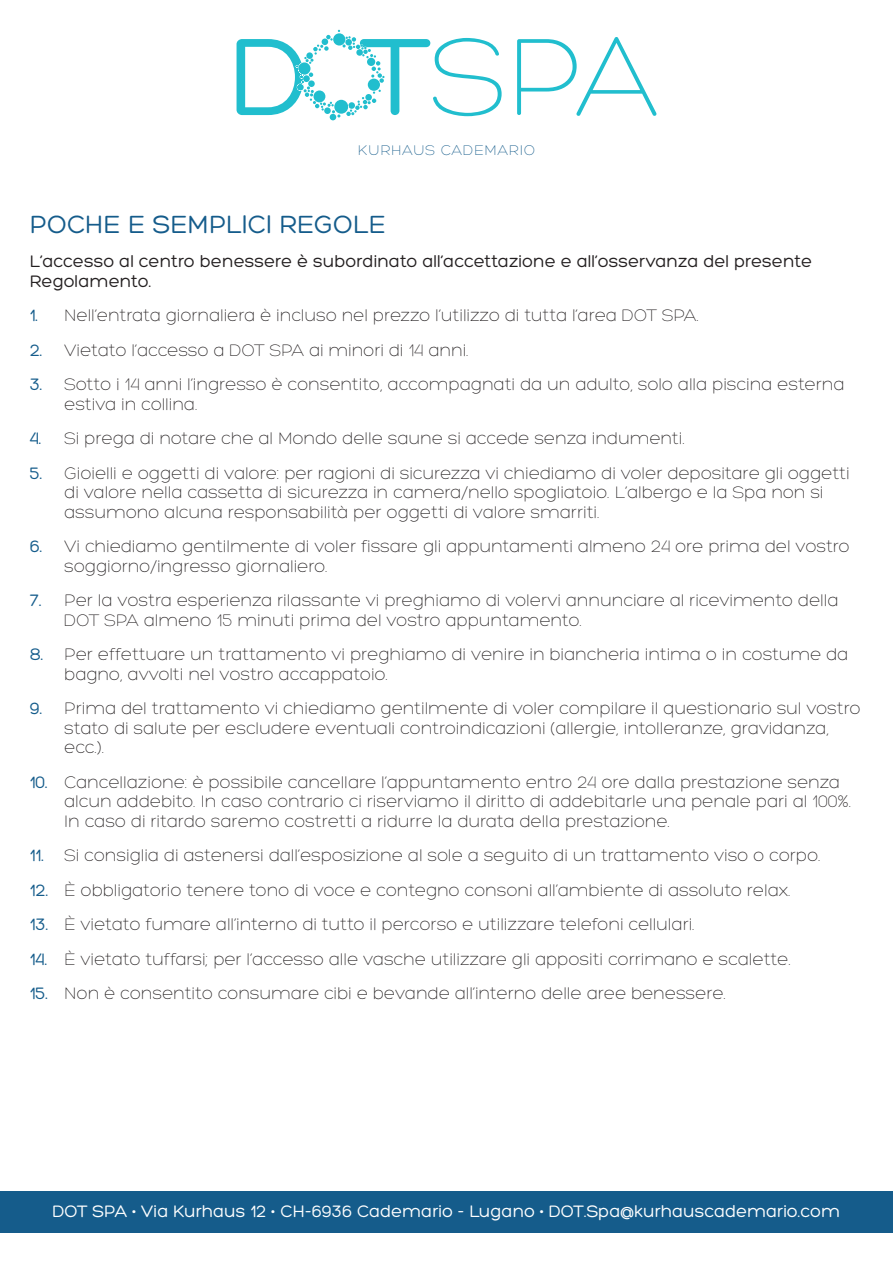
<style>
.page{position:relative;width:893px;height:1263px;background:#fff}
.page>*{position:absolute;margin:0;border:0;box-sizing:border-box;transform-origin:0 0}
.domanda{font:27px "Hero";color:#155c8b}
.testo{font:300 18px/19.5px "Hero";color:#231f20}
.prefa{font:18px/19.5px "Hero";color:#231f20}
.t1{font:18px "Hero";color:#fff}
.t2{font:300 15.15px "Hero";letter-spacing:.05em;color:#155c8b}
.s1{font-weight:400;color:#155c8b}
</style>
<div class="page">
<div style="left:0;top:1191px;width:893px;height:42px;background:#155c8b"></div>
<svg style="left:517px;top:37px;width:139px;height:79px"></svg>
<svg style="left:237px;top:30px;width:265px;height:90px"></svg>
<p class="t2" style="left:358px;top:142px;width:179px">KURHAUS CADEMARIO</p>
<p class="domanda" style="left:30px;top:210px;width:358px">POCHE E SEMPLICI REGOLE</p>
<p class="prefa" style="left:30px;top:252px;width:784px">L’accesso al centro benessere è subordinato all’accettazione e all’osservanza del presente<br>Regolamento.</p>
<p class="testo" style="left:30px;top:306px;width:671px"><span class="s1">1.</span> Nell’entrata giornaliera è incluso nel prezzo l’utilizzo di tutta l’area DOT SPA.</p>
<p class="testo" style="left:30px;top:341px;width:441px"><span class="s1">2.</span> Vietato l’accesso a DOT SPA ai minori di 14 anni.</p>
<p class="testo" style="left:64px;top:375px;width:782px;text-indent:-34px"><span class="s1">3.</span> Sotto i 14 anni l’ingresso è consentito, accompagnati da un adulto, solo alla piscina esterna estiva in collina.</p>
<p class="testo" style="left:30px;top:429px;width:657px"><span class="s1">4.</span> Si prega di notare che al Mondo delle saune si accede senza indumenti.</p>
<p class="testo" style="left:64px;top:464px;width:787px;text-indent:-34px"><span class="s1">5.</span> Gioielli e oggetti di valore: per ragioni di sicurezza vi chiediamo di voler depositare gli oggetti di valore nella cassetta di sicurezza in camera/nello spogliatoio. L’albergo e la Spa non si assumono alcuna responsabilità per oggetti di valore smarriti.</p>
<p class="testo" style="left:64px;top:537px;width:787px;text-indent:-34px"><span class="s1">6.</span> Vi chiediamo gentilmente di voler fissare gli appuntamenti almeno 24 ore prima del vostro soggiorno/ingresso giornaliero.</p>
<p class="testo" style="left:64px;top:591px;width:776px;text-indent:-34px"><span class="s1">7.</span> Per la vostra esperienza rilassante vi preghiamo di volervi annunciare al ricevimento della<br>DOT SPA almeno 15 minuti prima del vostro appuntamento.</p>
<p class="testo" style="left:64px;top:645px;width:786px;text-indent:-34px"><span class="s1">8.</span> Per effettuare un trattamento vi preghiamo di venire in biancheria intima o in costume da bagno, avvolti nel vostro accappatoio.</p>
<p class="testo" style="left:64px;top:699px;width:798px;text-indent:-34px"><span class="s1">9.</span> Prima del trattamento vi chiediamo gentilmente di voler compilare il questionario sul vostro stato di salute per escludere eventuali controindicazioni (allergie, intolleranze, gravidanza, ecc.).</p>
<p class="testo" style="left:64px;top:773px;width:789px;text-indent:-34px"><span class="s1">10.</span> Cancellazione: è possibile cancellare l’appuntamento entro 24 ore dalla prestazione senza alcun addebito. In caso contrario ci riserviamo il diritto di addebitarle una penale pari al 100%.<br>In caso di ritardo saremo costretti a ridurre la durata della prestazione.</p>
<p class="testo" style="left:30px;top:846px;width:792px"><span class="s1">11.</span> Si consiglia di astenersi dall’esposizione al sole a seguito di un trattamento viso o corpo.</p>
<p class="testo" style="left:30px;top:881px;width:763px"><span class="s1">12.</span> È obbligatorio tenere tono di voce e contegno consoni all’ambiente di assoluto relax.</p>
<p class="testo" style="left:30px;top:915px;width:667px"><span class="s1">13.</span> È vietato fumare all’interno di tutto il percorso e utilizzare telefoni cellulari.</p>
<p class="testo" style="left:30px;top:950px;width:763px"><span class="s1">14.</span> È vietato tuffarsi; per l’accesso alle vasche utilizzare gli appositi corrimano e scalette.</p>
<p class="testo" style="left:30px;top:984px;width:698px"><span class="s1">15.</span> Non è consentito consumare cibi e bevande all’interno delle aree benessere.</p>
<p class="t1" style="left:53px;top:1202px;width:789px">DOT SPA • Via Kurhaus 12 • CH-6936 Cademario - Lugano • DOT.Spa@kurhauscademario.com</p>
</div>
